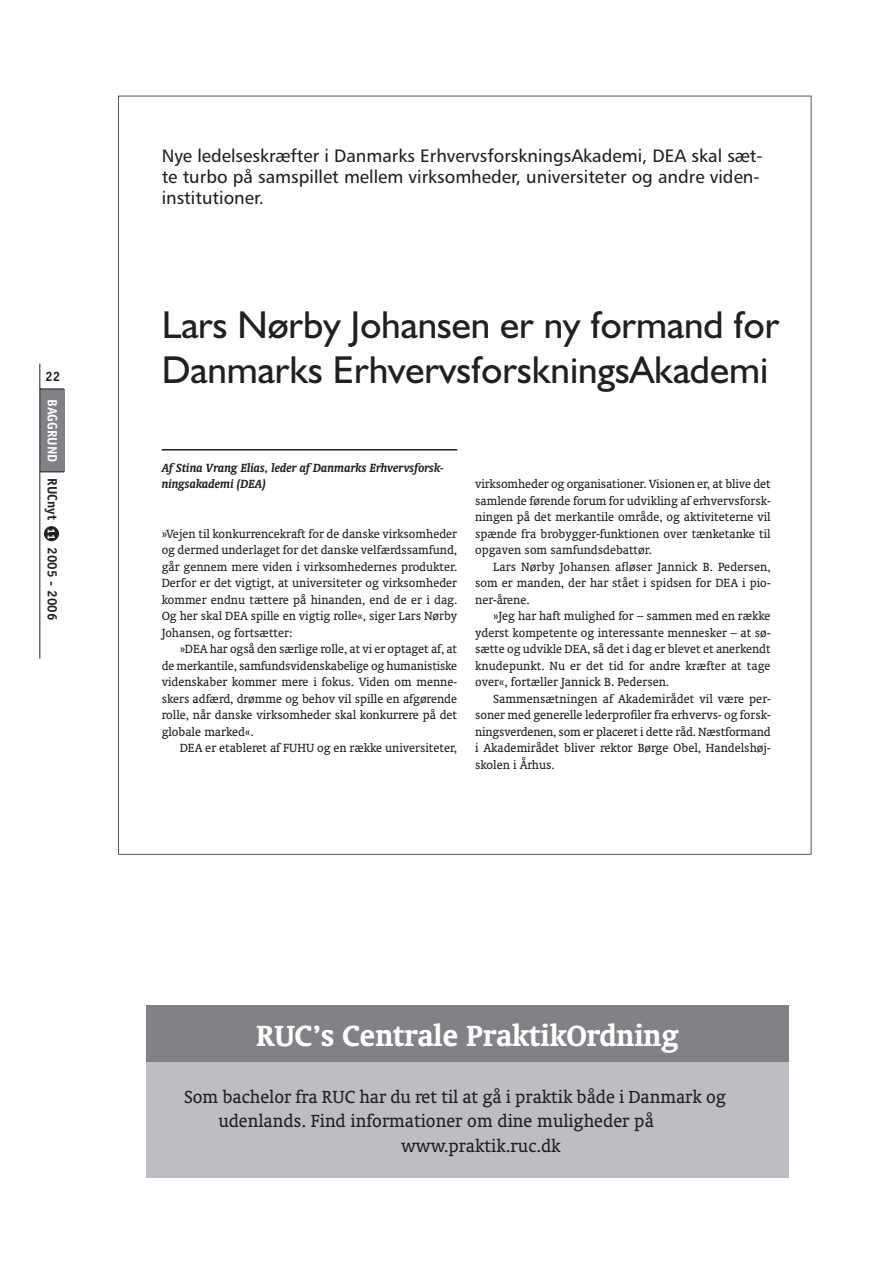
<style>
.page{position:relative;width:893px;height:1263px;background:#fff}
.page>*{position:absolute;margin:0;border:0;box-sizing:border-box;transform-origin:0 0}
.t1{font:39px/45px "Humanist 521 BT";color:#231f20}
.t2{font:700 33.3px "Oranda BT";color:#fff}
.t3{font:19.95px "Oranda BT";color:#231f20}
.t4{font:18px/21px "Humanist 777 BT Roman B";color:#231f20}
.t5{font:13.5px/16.5px "Oranda BT";color:#231f20;text-align:justify}
.t6{font:italic 700 13.5px/16.5px "Oranda BT";color:#231f20}
.t7{font:700 13.5px "Officina Sans";color:#231f20}
.s1{color:#fff}
.s2{font-size:10.5px;color:#fff}
</style>
<div class="page">
<div style="left:44px;top:526px;width:15px;height:15px;background:#231f20;border-radius:50%"></div>
<div style="left:40px;top:389px;width:24px;height:83px;background:#808285"></div>
<hr style="left:39px;top:364px;width:1px;height:295px;background:#231f20">
<svg style="left:40px;top:389px;width:24px;height:1px"></svg>
<svg style="left:40px;top:472px;width:24px;height:1px"></svg>
<div style="left:146px;top:1061px;width:642px;height:117px;background:#bdbec1"></div>
<div style="left:146px;top:1005px;width:642px;height:57px;background:#808285"></div>
<svg style="left:118px;top:96px;width:693px;height:759px"></svg>
<p class="t7" style="left:45px;top:371px;width:17px">22</p>
<p class="t7" style="left:58px;top:399px;width:223px;rotate:90deg"><span class="s1">BAGGRUND</span> RUCnyt <span class="s2">11</span> 2005 - 2006</p>
<h3 class="t4" style="left:162px;top:146px;width:602px">Nye ledelseskræfter i Danmarks ErhvervsforskningsAkademi, DEA skal sæt&shy;te turbo på samspillet mellem virksomheder, universiteter og andre viden&shy;institutioner.</h3>
<h1 class="t1" style="left:162px;top:306px;width:619px">Lars Nørby Johansen er ny formand for<br>Danmarks ErhvervsforskningsAkademi</h1>
<p class="t6" style="left:162px;top:460px;width:283px">Af Stina Vrang Elias, leder af Danmarks Erhvervsforsk&shy;ningsakademi (DEA)</p>
<p class="t5" style="left:162px;top:526px;width:297px">»Vejen til konkurrencekraft for de danske virksomheder og dermed underlaget for det danske velfærdssamfund, går gennem mere viden i virksomhedernes produkter.<br>Derfor er det vigtigt, at universiteter og virksomheder kommer endnu tættere på hinanden, end de er i dag.<br>Og her skal DEA spille en vigtig rolle«, siger Lars Nørby Johansen, og fortsætter:</p>
<p class="t5" style="left:162px;top:642px;width:297px;text-indent:18px">»DEA har også den særlige rolle, at vi er optaget af, at de merkantile, samfundsvidenskabelige og humanistiske videnskaber kommer mere i fokus. Viden om menne&shy;skers adfærd, drømme og behov vil spille en afgørende rolle, når danske virksomheder skal konkurrere på det globale marked«.</p>
<p class="t5" style="left:180px;top:741px;width:279px">DEA er etableret af FUHU og en række universiteter,</p>
<p class="t5" style="left:475px;top:477px;width:297px">virksomheder og organisationer. Visionen er, at blive det samlende førende forum for udvikling af erhvervsforsk&shy;ningen på det merkantile område, og aktiviteterne vil spænde fra brobygger-funktionen over tænketanke til opgaven som samfundsdebattør.</p>
<p class="t5" style="left:475px;top:559px;width:297px;text-indent:18px">Lars Nørby Johansen afløser Jannick B. Pedersen, som er manden, der har stået i spidsen for DEA i pio&shy;ner-årene.</p>
<p class="t5" style="left:475px;top:609px;width:297px;text-indent:18px">»Jeg har haft mulighed for – sammen med en række yderst kompetente og interessante mennesker – at sø&shy;sætte og udvikle DEA, så det i dag er blevet et anerkendt knudepunkt. Nu er det tid for andre kræfter at tage over«, fortæller Jannick B. Pedersen.</p>
<p class="t5" style="left:475px;top:691px;width:297px;text-indent:18px">Sammensætningen af Akademirådet vil være per&shy;son er med generelle lederprofiler fra erhvervs- og forsk&shy;ningsverdenen, som er placeret i dette råd. Næstformand i Akademirådet bliver rektor Børge Obel, Handelshøj&shy;skolen i Århus.</p>
<h2 class="t2" style="left:256px;top:1023px;width:423px">RUC’s Centrale PraktikOrdning</h2>
<h3 class="t3" style="left:184px;top:1090px;width:543px">Som bachelor fra RUC har du ret til at gå i praktik både i Danmark og</h3>
<h3 class="t3" style="left:218px;top:1114px;width:437px">udenlands. Find informationer om dine muligheder på</h3>
<h3 class="t3" style="left:401px;top:1138px;width:161px">www.praktik.ruc.dk</h3>
</div>
